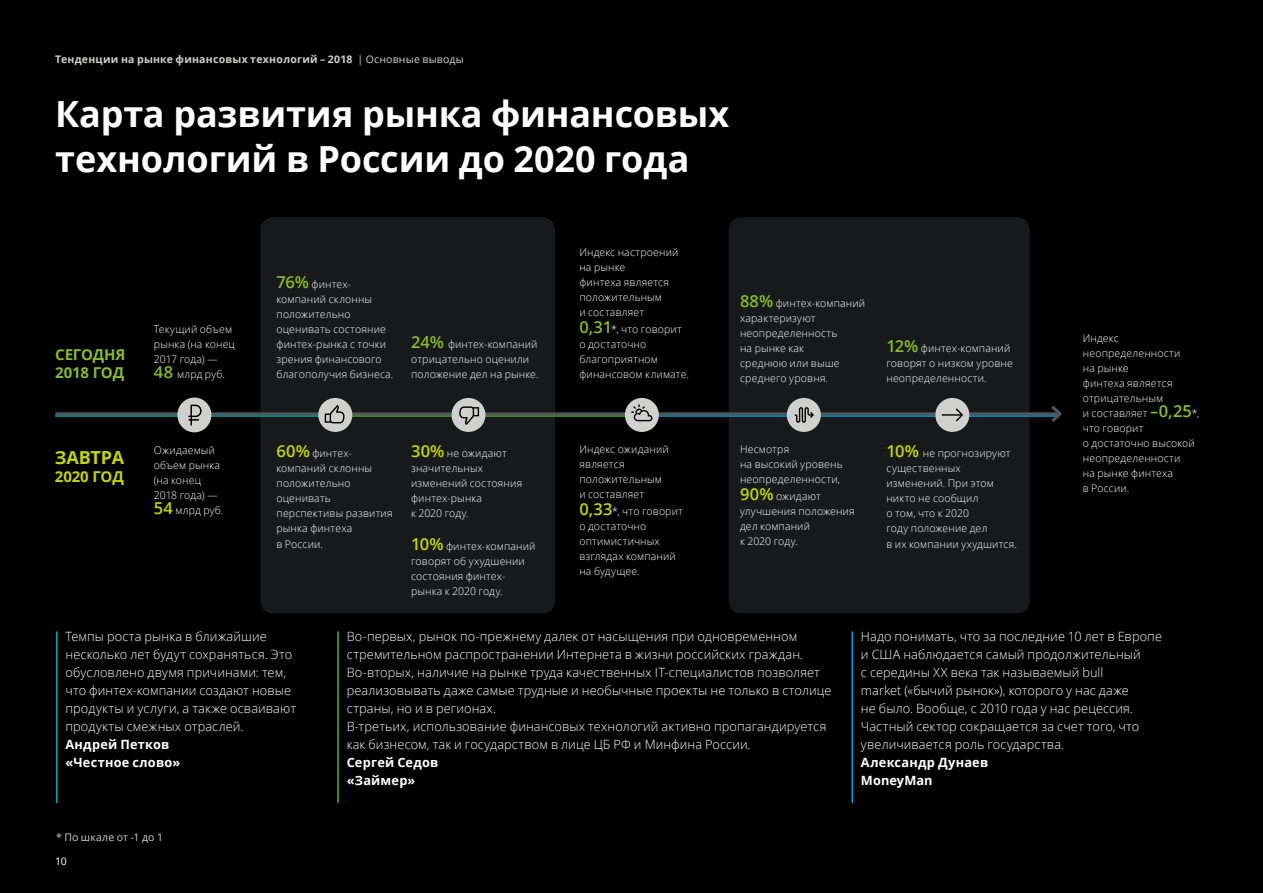
<style>
.page{position:relative;width:1263px;height:893px;background:#000}
.page>*{position:absolute;margin:0;border:0;box-sizing:border-box;transform-origin:0 0}
.t1{font:700 36px/45px "Open Sans";letter-spacing:-.005em;color:#fff}
.t2{font:700 18px "Open Sans";letter-spacing:-.01em;color:#c4d600}
.t3{font:700 15px/18px "Open Sans";letter-spacing:-.01em;color:#86bc25}
.t4{font:700 15px "Open Sans";letter-spacing:-.01em;color:#c4d600}
.t5{font:300 12.75px/18px "Open Sans";letter-spacing:.005em;color:#fff}
.t6{font:700 12.75px/18px "Open Sans";letter-spacing:.015em;color:#fff}
.t7{font:300 10.5px/15px "Open Sans";letter-spacing:.015em;color:#fff}
.t8{font:700 10.5px "Open Sans";letter-spacing:.025em;color:#d0d0ce}
.t9{font:10.5px "Open Sans";letter-spacing:.015em;color:#d0d0ce}
.t10{font:10.5px "Open Sans";color:#fff}
.s1{font-weight:400}
.s2{font-weight:600;font-size:16.5px;color:#86bc25}
.s3{font-weight:600;font-size:16.5px;color:#c4d600}
</style>
<div class="page">
<div style="left:260px;top:217px;width:295px;height:396px;background:#18191a;border-radius:13px"></div>
<div style="left:729px;top:217px;width:301px;height:396px;background:#18191a;border-radius:13px"></div>
<hr style="left:55px;top:415px;width:278px;height:2px;background:#00abab">
<hr style="left:322px;top:415px;width:312px;height:2px;background:#43b02a">
<hr style="left:636px;top:415px;width:421px;height:2px;background:#00a2e0">
<hr style="left:56px;top:631px;width:2px;height:172px;background:#00abab">
<hr style="left:337px;top:631px;width:2px;height:172px;background:#43b02a">
<hr style="left:851px;top:631px;width:2px;height:172px;background:#00a2e0">
<hr style="left:55px;top:412px;width:1005px;height:3px;background:#53565a">
<svg style="left:1048px;top:406px;width:14px;height:16px"></svg>
<svg style="left:177px;top:397px;width:34px;height:35px"></svg>
<svg style="left:318px;top:398px;width:34px;height:34px"></svg>
<svg style="left:451px;top:398px;width:34px;height:34px"></svg>
<svg style="left:625px;top:398px;width:34px;height:34px"></svg>
<svg style="left:935px;top:398px;width:34px;height:34px"></svg>
<svg style="left:787px;top:398px;width:34px;height:34px"></svg>
<p class="t8" style="left:55px;top:52px;width:410px">Тенденции на рынке финансовых технологий – 2018 <span class="s1">| Основные выводы</span></p>
<h1 class="t1" style="left:55px;top:91px;width:676px">Карта развития рынка финансовых технологий в России до 2020 года</h1>
<h3 class="t3" style="left:55px;top:345px;width:72px">СЕГОДНЯ<br>2018 ГОД</h3>
<h2 class="t2" style="left:55px;top:445px;width:71px">ЗАВТРА</h2>
<h3 class="t4" style="left:55px;top:466px;width:70px">2020 ГОД</h3>
<p class="t7" style="left:154px;top:321px;width:82px">Текущий объем рынка (на конец<br>2017 года) —<br><span class="s2">48</span> млрд руб.</p>
<p class="t7" style="left:276px;top:276px;width:118px"><span class="s2">76%</span> финтех&shy;компаний склонны положительно оценивать состояние финтех-рынка с точки зрения финансового благополучия бизнеса.</p>
<p class="t7" style="left:411px;top:336px;width:129px"><span class="s2">24%</span> финтех-компаний отрицательно оценили положение дел на рынке.</p>
<p class="t7" style="left:154px;top:442px;width:71px">Ожидаемый объем рынка (на конец<br>2018 года) —<br><span class="s3">54</span> млрд руб.</p>
<p class="t7" style="left:276px;top:446px;width:118px"><span class="s3">60%</span> финтех&shy;компаний склонны положительно оценивать перспективы развития рынка финтеха<br>в России.</p>
<p class="t7" style="left:411px;top:446px;width:113px"><span class="s3">30%</span> не ожидают значительных изменений состояния финтех-рынка<br>к 2020 году.</p>
<p class="t7" style="left:411px;top:538px;width:126px"><span class="s3">10%</span> финтех-компаний говорят об ухудшении состояния финтех&shy;рынка к 2020 году.</p>
<p class="t7" style="left:579px;top:244px;width:100px">Индекс настроений на рынке<br>финтеха является положительным<br>и составляет</p>
<p class="t7" style="left:579px;top:321px;width:111px"><span class="s2">0,31</span>*, что говорит о достаточно благоприятном финансовом климате.</p>
<p class="t7" style="left:579px;top:441px;width:91px">Индекс ожиданий является положительным и составляет</p>
<p class="t7" style="left:579px;top:503px;width:105px"><span class="s3">0,33</span>*, что говорит о достаточно оптимистичных взглядах компаний на будущее.</p>
<p class="t7" style="left:740px;top:295px;width:127px"><span class="s2">88%</span> финтех-компаний характеризуют неопределенность<br>на рынке как<br>среднюю или выше среднего уровня.</p>
<p class="t7" style="left:886px;top:340px;width:128px"><span class="s2">12%</span> финтех-компаний говорят о низком уровне неопределенности.</p>
<p class="t7" style="left:740px;top:441px;width:104px">Несмотря<br>на высокий уровень неопределенности,</p>
<p class="t7" style="left:740px;top:488px;width:116px"><span class="s3">90%</span> ожидают улучшения положения дел компаний<br>к 2020 году.</p>
<p class="t7" style="left:886px;top:446px;width:132px"><span class="s3">10%</span> не прогнозируют существенных изменений. При этом никто не сообщил<br>о том, что к 2020<br>году положение дел<br>в их компании ухудшится.</p>
<p class="t7" style="left:1083px;top:330px;width:118px">Индекс неопределенности<br>на рынке<br>финтеха является отрицательным<br>и составляет <span class="s2">–0,25</span>*, что говорит<br>о достаточно высокой неопределенности<br>на рынке финтеха<br>в России.</p>
<p class="t5" style="left:65px;top:627px;width:232px">Темпы роста рынка в ближайшие несколько лет будут сохраняться. Это обусловлено двумя причинами: тем, что финтех-компании создают новые продукты и услуги, а также осваивают продукты смежных отраслей.</p>
<p class="t6" style="left:65px;top:735px;width:116px">Андрей Петков «Честное слово»</p>
<p class="t9" style="left:56px;top:830px;width:109px">* По шкале от -1 до 1</p>
<p class="t10" style="left:55px;top:854px;width:13px">10</p>
<p class="t5" style="left:347px;top:627px;width:486px">Во-первых, рынок по-прежнему далек от насыщения при одновременном стремительном распространении Интернета в жизни российских граждан.<br>Во-вторых, наличие на рынке труда качественных IT-специалистов позволяет реализовывать даже самые трудные и необычные проекты не только в столице страны, но и в регионах.<br>В-третьих, использование финансовых технологий активно пропагандируется как бизнесом, так и государством в лице ЦБ РФ и Минфина России.</p>
<p class="t6" style="left:347px;top:753px;width:93px">Сергей Седов «Займер»</p>
<p class="t5" style="left:861px;top:627px;width:303px">Надо понимать, что за последние 10 лет в Европе и США наблюдается самый продолжительный<br>с середины XX века так называемый bull<br>market («бычий рынок»), которого у нас даже<br>не было. Вообще, с 2010 года у нас рецессия.<br>Частный сектор сокращается за счет того, что увеличивается роль государства.</p>
<p class="t6" style="left:861px;top:753px;width:129px">Александр Дунаев<br>MoneyMan</p>
</div>
